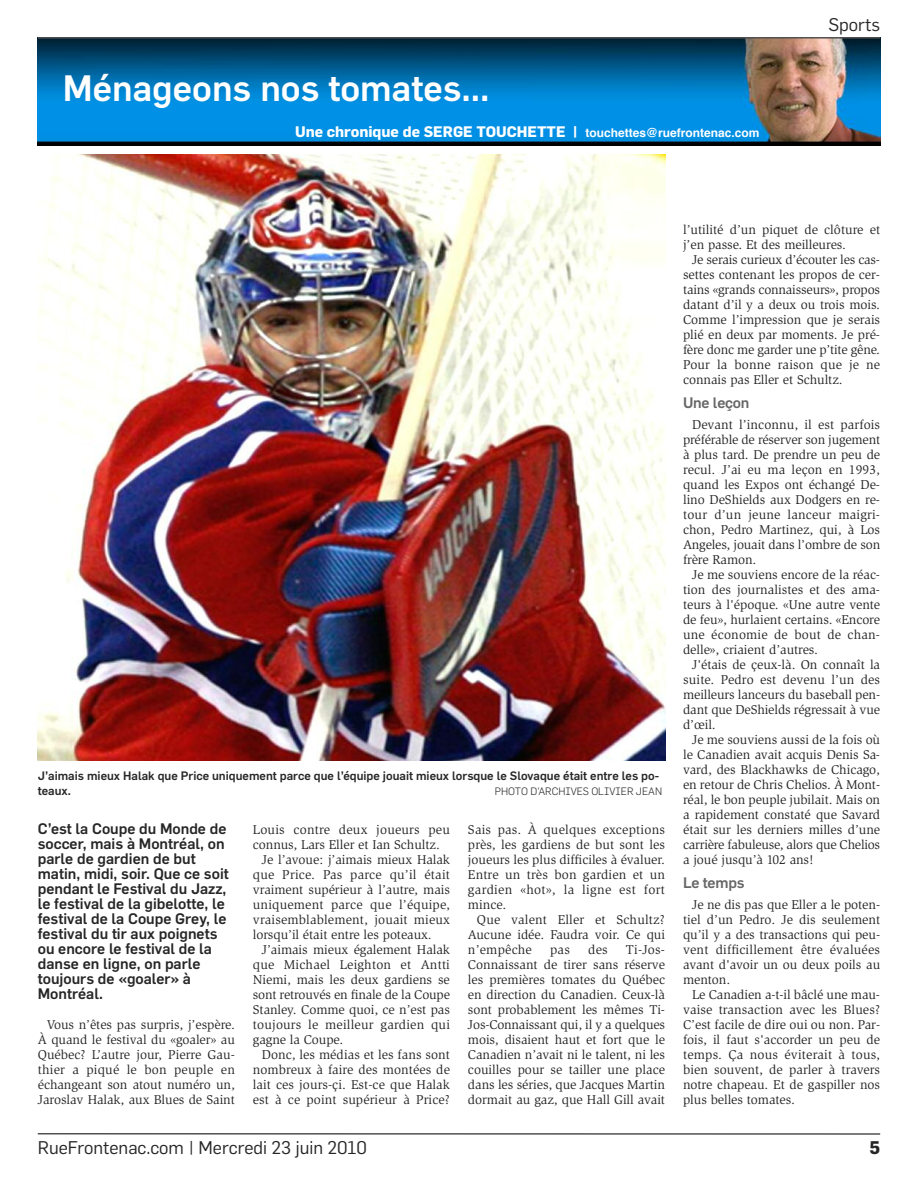
<style>
.page{position:relative;width:918px;height:1188px;background:#fff}
.page>*{position:absolute;margin:0;border:0;box-sizing:border-box;transform-origin:0 0}
.t1{font:500 36px "Flama";color:#fff}
.t2{font:18px "Flama";color:#272627}
.t3{font:700 18px "Flama";color:#272627}
.t4{font:500 15px/15px "Flama";color:#272627}
.t5{font:700 15px "Flama";color:#fff}
.t6{font:500 15px "Flama";letter-spacing:-.015em;color:#686768}
.t7{font:13.2px/15px "Slimbach Std";letter-spacing:-.005em;color:#272627;text-align:justify}
.t8{font:13.2px "Slimbach Std";letter-spacing:.015em;color:#272627}
.t9{font:500 12px/14.4px "Flama";color:#272627}
.t10{font:300 10.5px "Flama";color:#272627}
.s1{font-family:"Helvetica";font-size:12px}
</style>
<div class="page">
<hr style="left:38px;top:1133px;width:842px;height:2px;background:#525152">
<img style="left:38px;top:39px;width:842px;height:107px">
<hr style="left:38px;top:37px;width:842px;height:2px;background:#525152">
<img style="left:38px;top:155px;width:627px;height:606px">
<h1 class="t1" style="left:63px;top:71px;width:428px">Ménageons nos tomates...</h1>
<p class="t5" style="left:295px;top:125px;width:466px">Une chronique de SERGE TOUCHETTE | <span class="s1">touchettes@ruefrontenac.com</span></p>
<h2 class="t2" style="left:828px;top:16px;width:53px">Sports</h2>
<p class="t9" style="left:38px;top:769px;width:623px">J’aimais mieux Halak que Price uniquement parce que l’équipe jouait mieux lorsque le Slovaque était entre les po&shy;teaux.</p>
<p class="t10" style="left:495px;top:786px;width:169px">PHOTO D'ARCHIVES OLIVIER JEAN</p>
<p class="t4" style="left:38px;top:822px;width:193px">C’est la Coupe du Monde de soccer, mais à Montréal, on parle de gardien de but matin, midi, soir. Que ce soit pendant le Festival du Jazz, le festival de la gibelotte, le festival de la Coupe Grey, le festival du tir aux poignets ou encore le festival de la danse en ligne, on parle toujours de «goaler» à<br>Montréal.</p>
<p class="t7" style="left:38px;top:1018px;width:199px;text-indent:9px">Vous n’êtes pas surpris, j’espère.<br>À quand le festival du «goaler» au Québec? L’autre jour, Pierre Gau&shy;thier a piqué le bon peuple en échangeant son atout numéro un, Jaroslav Halak, aux Blues de Saint</p>
<p class="t8" style="left:253px;top:824px;width:199px">Louis contre deux joueurs peu</p>
<p class="t7" style="left:253px;top:838px;width:189px">connus, Lars Eller et Ian Schultz.</p>
<p class="t7" style="left:262px;top:853px;width:190px">Je l’avoue: j’aimais mieux Halak</p>
<p class="t8" style="left:253px;top:870px;width:199px">que Price. Pas parce qu’il était</p>
<p class="t7" style="left:253px;top:883px;width:199px">vraiment supérieur à l’autre, mais</p>
<p class="t8" style="left:253px;top:900px;width:199px">uniquement parce que l’équipe,</p>
<p class="t7" style="left:253px;top:913px;width:199px">vraisemblablement, jouait mieux</p>
<p class="t7" style="left:253px;top:928px;width:180px">lorsqu’il était entre les poteaux.</p>
<p class="t7" style="left:262px;top:943px;width:190px">J’aimais mieux également Halak</p>
<p class="t8" style="left:253px;top:960px;width:199px">que Michael Leighton et Antti</p>
<p class="t7" style="left:253px;top:973px;width:199px">Niemi, mais les deux gardiens se</p>
<p class="t7" style="left:253px;top:988px;width:199px">sont retrouvés en finale de la Coupe</p>
<p class="t7" style="left:253px;top:1003px;width:199px">Stanley. Comme quoi, ce n’est pas</p>
<p class="t8" style="left:253px;top:1020px;width:199px">toujours le meilleur gardien qui</p>
<p class="t7" style="left:253px;top:1033px;width:92px">gagne la Coupe.</p>
<p class="t7" style="left:262px;top:1048px;width:190px">Donc, les médias et les fans sont</p>
<p class="t7" style="left:253px;top:1063px;width:199px">nombreux à faire des montées de</p>
<p class="t7" style="left:253px;top:1078px;width:199px">lait ces jours-çi. Est-ce que Halak</p>
<p class="t7" style="left:253px;top:1093px;width:199px">est à ce point supérieur à Price?</p>
<p class="t7" style="left:468px;top:823px;width:199px">Sais pas. À quelques exceptions près, les gardiens de but sont les joueurs les plus difficiles à évaluer.<br>Entre un très bon gardien et un gardien «hot», la ligne est fort mince.</p>
<p class="t7" style="left:468px;top:913px;width:199px;text-indent:9px">Que valent Eller et Schultz?<br>Aucune idée. Faudra voir. Ce qui n’empêche</p>
<p class="t7" style="left:550px;top:943px;width:21px">pas</p>
<p class="t7" style="left:588px;top:943px;width:21px">des</p>
<p class="t7" style="left:468px;top:943px;width:199px;text-indent:158px">Ti-Jos-Connaissant de tirer sans réserve les premières tomates du Québec en direction du Canadien. Ceux-là sont probablement les mêmes Ti-Jos-Connaissant qui, il y a quelques mois, disaient haut et fort que le Canadien n’avait ni le talent, ni les couilles pour se tailler une place dans les séries, que Jacques Martin dormait au gaz, que Hall Gill avait</p>
<p class="t7" style="left:683px;top:223px;width:199px">l’utilité d’un piquet de clôture et j’en passe. Et des meilleures.</p>
<p class="t7" style="left:683px;top:253px;width:199px;text-indent:9px">Je serais curieux d’écouter les cas&shy;settes contenant les propos de cer&shy;tains «grands connaisseurs», propos datant d’il y a deux ou trois mois.<br>Comme l’impression que je serais plié en deux par moments. Je pré&shy;fère donc me garder une p’tite gêne.<br>Pour la bonne raison que je ne connais pas Eller et Schultz.</p>
<p class="t6" style="left:683px;top:396px;width:68px">Une leçon</p>
<p class="t7" style="left:683px;top:418px;width:199px;text-indent:9px">Devant l’inconnu, il est parfois préférable de réserver son jugement à plus tard. De prendre un peu de recul. J’ai eu ma leçon en 1993, quand les Expos ont échangé De&shy;lino DeShields aux Dodgers en re&shy;tour d’un jeune lanceur maigri&shy;chon, Pedro Martinez, qui, à Los Angeles, jouait dans l’ombre de son frère Ramon.</p>
<p class="t7" style="left:683px;top:568px;width:199px;text-indent:9px">Je me souviens encore de la réac&shy;tion des journalistes et des ama&shy;teurs à l'époque. «Une autre vente de feu», hurlaient certains. «Encore une économie de bout de chan&shy;delle», criaient d’autres.</p>
<p class="t7" style="left:683px;top:658px;width:199px;text-indent:9px">J'étais de çeux-là. On connaît la suite. Pedro est devenu l’un des meilleurs lanceurs du baseball pen&shy;dant que DeShields régressait à vue d’œil.</p>
<p class="t7" style="left:683px;top:733px;width:199px;text-indent:9px">Je me souviens aussi de la fois où le Canadien avait acquis Denis Sa&shy;vard, des Blackhawks de Chicago, en retour de Chris Chelios. À Mont&shy;réal, le bon peuple jubilait. Mais on a rapidement constaté que Savard était sur les derniers milles d’une carrière fabuleuse, alors que Chelios a joué jusqu’à 102 ans!</p>
<p class="t6" style="left:683px;top:876px;width:63px">Le temps</p>
<p class="t7" style="left:683px;top:898px;width:199px;text-indent:9px">Je ne dis pas que Eller a le poten&shy;tiel d’un Pedro. Je dis seulement qu’il y a des transactions qui peu&shy;vent difficillement être évaluées avant d'avoir un ou deux poils au menton.</p>
<p class="t7" style="left:683px;top:988px;width:199px;text-indent:9px">Le Canadien a-t-il bâclé une mau&shy;vaise transaction avec les Blues?<br>C’est facile de dire oui ou non. Par&shy;fois, il faut s'accorder un peu de temps. Ça nous éviterait à tous, bien souvent, de parler à travers notre chapeau. Et de gaspiller nos plus belles tomates.</p>
<h2 class="t2" style="left:38px;top:1139px;width:331px">RueFrontenac.com | Mercredi 23 juin 2010</h2>
<h2 class="t3" style="left:870px;top:1140px;width:12px">5</h2>
</div>
